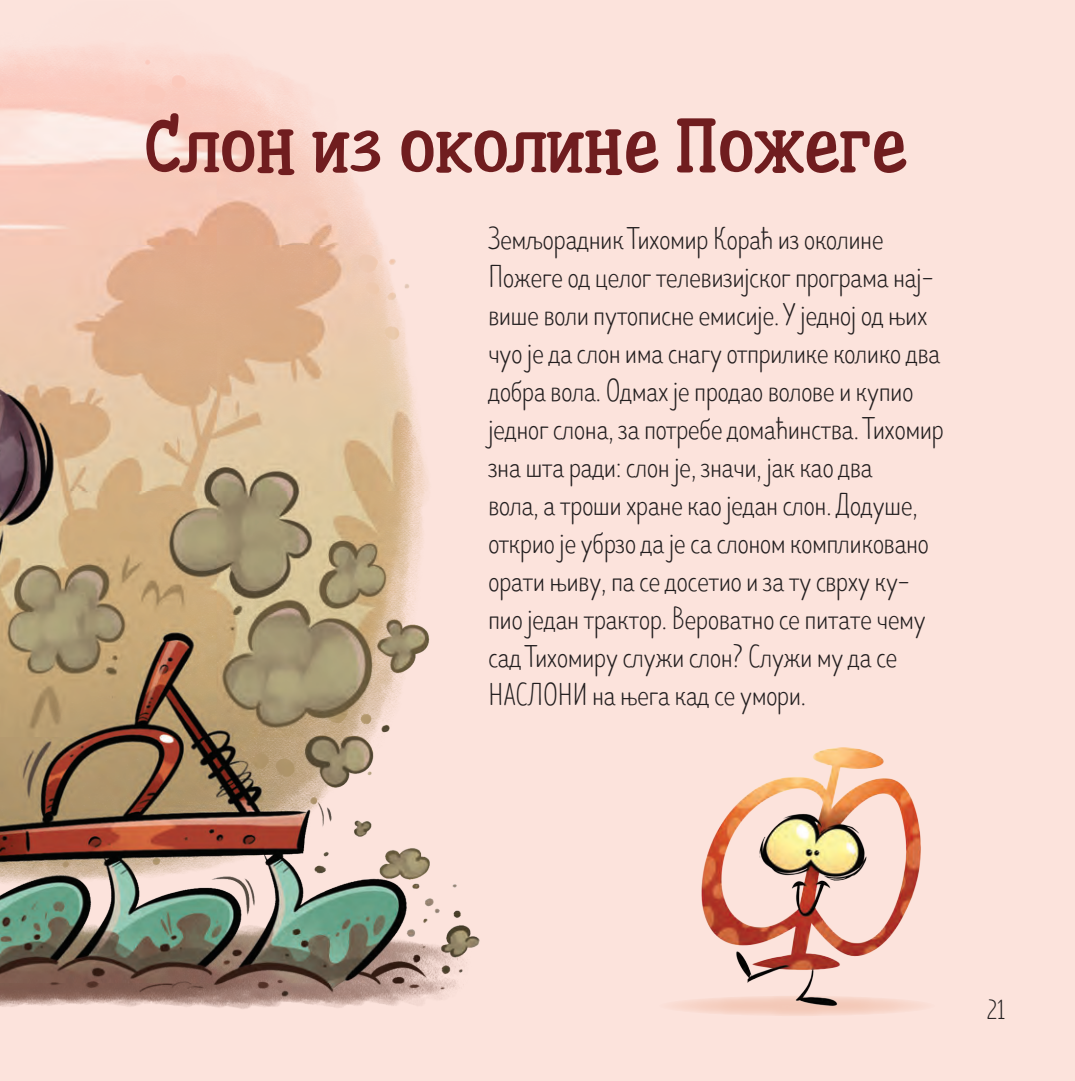
<style>
.page{position:relative;width:1075px;height:1081px;background:#fff}
.page>*{position:absolute;margin:0;border:0;box-sizing:border-box;transform-origin:0 0}
.t1{font:700 76px "Cucho";color:#701d1f}
.t2{font:300 32px/38px "TT Limes Sans";color:#231f20}
.t3{font:300 28px "TT Limes Sans";color:#231f20}
</style>
<div class="page">
<div style="left:2px;top:0;width:1073px;height:1080px;background:#fce3dc"></div>
<img style="left:0;top:3px;width:480px;height:1075px">
<svg style="left:658px;top:995px;width:278px;height:21px"></svg>
<img style="left:666px;top:747px;width:262px;height:264px">
<h1 class="t1" style="left:143px;top:99px;width:765px">Слон из околине Пожеге</h1>
<p class="t2" style="left:488px;top:219px;width:457px">Земљорадник Тихомир Кораћ из околине Пожеге од целог телевизијског програма нај&shy;више воли путописне емисије. У једној од њих чуо је да слон има снагу отприлике колико два добра вола. Одмах је продао волове и купио једног слона, за потребе домаћинства. Тихомир зна шта ради: слон је, значи, јак као два<br>вола, а троши хране као један слон. Додуше, открио је убрзо да је са слоном компликовано орати њиву, па се досетио и за ту сврху ку&shy;пио један трактор. Вероватно се питате чему сад Тихомиру служи слон? Служи му да се НАСЛОНИ на њега кад се умори.</p>
<p class="t3" style="left:987px;top:991px;width:20px">21</p>
</div>
